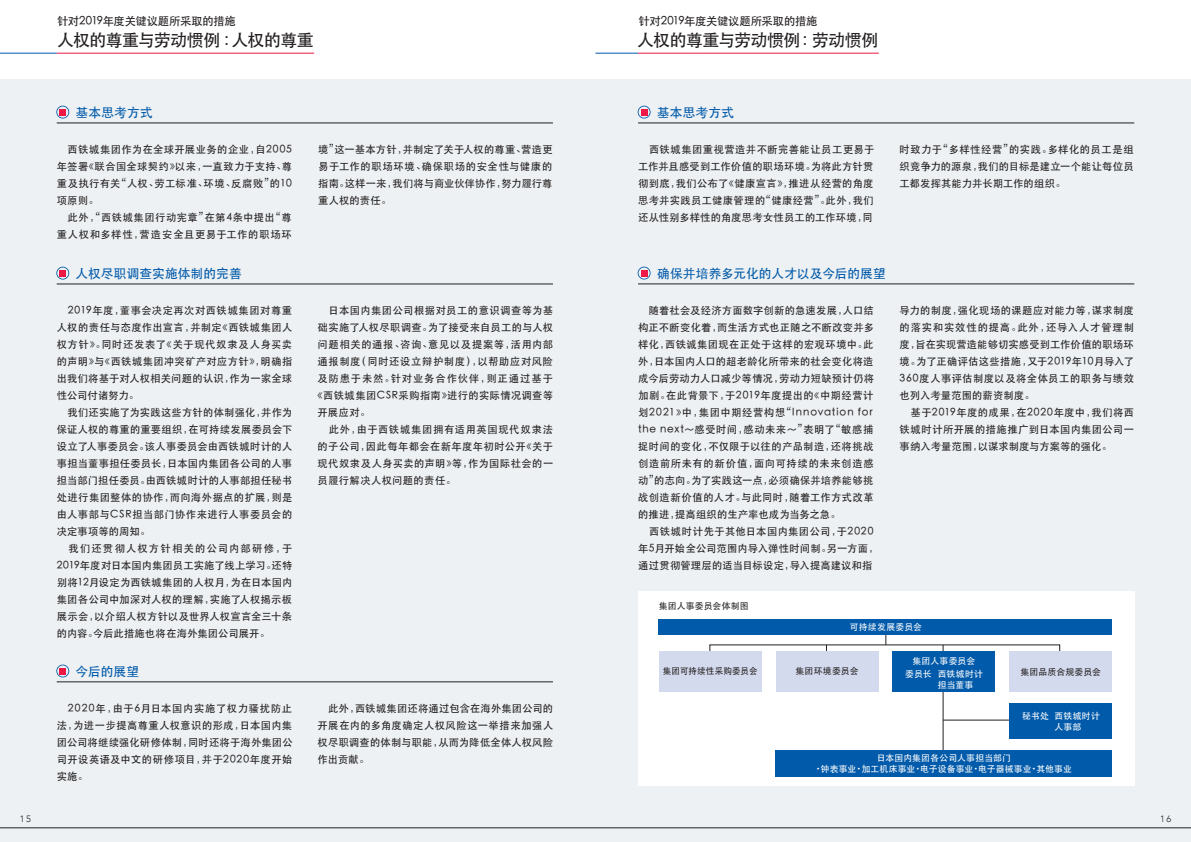
<style>
.page{position:relative;width:1191px;height:842px;background:#fff}
.page>*{position:absolute;margin:0;border:0;box-sizing:border-box;transform-origin:0 0}
.t1{font:500 17px "ST Heiti SC";letter-spacing:-.04em;color:#231f20}
.t2{font:500 12.8px "ST Heiti SC";letter-spacing:.005em;color:#015aaa}
.t3{font:500 11.3px "ST Heiti SC";letter-spacing:-.025em;color:#231f20}
.t4{font:500 10.3px/17px "ST Heiti SC";letter-spacing:.03em;color:#231f20;text-align:justify}
.t5{font:500 10.3px "ST Heiti SC";letter-spacing:.065em;color:#231f20}
.t6{font:500 10.3px "ST Heiti SC";letter-spacing:.06em;color:#231f20}
.t7{font:500 10.3px "ST Heiti SC";letter-spacing:.085em;color:#231f20}
.t8{font:300 9.2px "Avenir";color:#231f20}
.t9{font:500 8.9px/11.1px "ST Heiti SC";letter-spacing:.01em;color:#fff;text-align:center}
.t10{font:500 8.9px "ST Heiti SC";letter-spacing:.02em;color:#231f20}
.t11{font:500 8.9px "ST Heiti SC";letter-spacing:.02em;color:#231f20;scale:.95 1}
.t12{font:500 8.9px "ST Heiti SC";letter-spacing:.03em;color:#fff}
.s1{font-family:"Koz Go Pr 6 N";font-weight:400}
</style>
<div class="page">
<div style="left:0;top:79px;width:1191px;height:763px;background:#edf1f3"></div>
<hr style="left:0;top:828px;width:1191px;height:1px;background:#231f20">
<svg style="left:56px;top:106px;width:13px;height:13px"></svg>
<svg style="left:56px;top:267px;width:13px;height:13px"></svg>
<svg style="left:56px;top:664px;width:13px;height:13px"></svg>
<svg style="left:637px;top:106px;width:13px;height:13px"></svg>
<svg style="left:637px;top:267px;width:13px;height:12px"></svg>
<hr style="left:57px;top:123px;width:496px;height:1px;background:#231f20">
<hr style="left:638px;top:123px;width:496px;height:1px;background:#231f20">
<hr style="left:638px;top:284px;width:496px;height:1px;background:#231f20">
<hr style="left:57px;top:284px;width:496px;height:1px;background:#231f20">
<hr style="left:57px;top:682px;width:496px;height:1px;background:#231f20">
<div style="left:638px;top:591px;width:496px;height:194px;background:#fff"></div>
<hr style="left:638px;top:53px;width:240px;height:1px;background:#ed1845">
<hr style="left:595px;top:53px;width:43px;height:1px;background:#015aaa">
<hr style="left:57px;top:53px;width:257px;height:1px;background:#ed1845">
<hr style="left:0;top:53px;width:57px;height:1px;background:#015aaa">
<div style="left:659px;top:619px;width:453px;height:16px;background:#015aaa"></div>
<hr style="left:943px;top:645px;width:1px;height:109px;background:#231f20">
<div style="left:659px;top:651px;width:102px;height:41px;background:#d4daee"></div>
<div style="left:775px;top:651px;width:103px;height:41px;background:#d4daee"></div>
<div style="left:892px;top:651px;width:103px;height:41px;background:#015aaa"></div>
<div style="left:775px;top:750px;width:337px;height:27px;background:#015aaa"></div>
<div style="left:1009px;top:651px;width:103px;height:41px;background:#d4daee"></div>
<hr style="left:943px;top:720px;width:70px;height:1px;background:#231f20">
<div style="left:1009px;top:703px;width:103px;height:36px;background:#015aaa"></div>
<p class="t3" style="left:57px;top:15px;width:180px">针对2019年度关键议题所采取的措施</p>
<p class="t3" style="left:638px;top:15px;width:180px">针对2019年度关键议题所采取的措施</p>
<h1 class="t1" style="left:57px;top:31px;width:258px">人权的尊重与劳动惯例：人权的尊重</h1>
<h1 class="t1" style="left:637px;top:31px;width:242px">人权的尊重与劳动惯例：劳动惯例</h1>
<p class="t2" style="left:76px;top:105px;width:79px">基本思考方式</p>
<p class="t2" style="left:657px;top:105px;width:79px">基本思考方式</p>
<p class="t4" style="left:57px;top:140px;width:237px;text-align:left">　西铁城集团作为在全球开展业务的企业，自2005年签署《联合国全球契约》以来，一直致力于支持、尊重及执行有关“人权、劳工标准、环境、反腐败”的10项原则。<br>　此外，“西铁城集团行动宪章”在第4条中提出“尊重人权和多样性，营造安全且更易于工作的职场环</p>
<p class="t4" style="left:318px;top:140px;width:236px">境”这一基本方针，并制定了关于人权的尊重、营造更易于工作的职场环境、确保职场的安全性与健康的指南。这样一来，我们将与商业伙伴协作，努力履行尊重人权的责任。</p>
<p class="t4" style="left:638px;top:140px;width:238px">　西铁城集团重视营造并不断完善能让员工更易于工作并且感受到工作价值的职场环境。为将此方针贯彻到底，我们公布了《健康宣言》，推进从经营的角度思考并实践员工健康管理的“健康经营”。此外，我们还从性别多样性的角度思考女性员工的工作环境，同</p>
<p class="t4" style="left:899px;top:140px;width:236px">时致力于“多样性经营”的实践。多样化的员工是组织竞争力的源泉，我们的目标是建立一个能让每位员工都发挥其能力并长期工作的组织。</p>
<p class="t2" style="left:657px;top:266px;width:230px">确保并培养多元化的人才以及今后的展望</p>
<p class="t4" style="left:638px;top:301px;width:242px;text-align:left">　随着社会及经济方面数字创新的急速发展，人口结构正不断变化着，而生活方式也正随之不断改变并多样化，西铁诚集团现在正处于这样的宏观环境中。此外，日本国内人口的超老龄化所带来的社会变化将造成今后劳动力人口减少等情况，劳动力短缺预计仍将加剧。在此背景下，于2019年度提出的《中期经营计划2021》中，集团中期经营构想“Innovation for the next～感受时间，感动未来～”表明了“敏感捕捉时间的变化，不仅限于以往的产品制造，还将挑战创造前所未有的新价值，面向可持续的未来创造感动”的志向。为了实践这一点，必须确保并培养能够挑战创造新价值的人才。与此同时，随着工作方式改革的推进，提高组织的生产率也成为当务之急。<br>　西铁城时计先于其他日本国内集团公司，于2020年5月开始全公司范围内导入弹性时间制。另一方面，通过贯彻管理层的适当目标设定，导入提高建议和指</p>
<p class="t4" style="left:899px;top:301px;width:236px;text-align:left">导力的制度，强化现场的课题应对能力等，谋求制度的落实和实效性的提高。此外，还导入人才管理制度，旨在实现营造能够切实感受到工作价值的职场环境。为了正确评估这些措施，又于2019年10月导入了<br>360度人事评估制度以及将全体员工的职务与绩效也列入考量范围的薪资制度。<br>　基于2019年度的成果，在2020年度中，我们将西铁城时计所开展的措施推广到日本国内集团公司一事纳入考量范围，以谋求制度与方案等的强化。</p>
<p class="t2" style="left:76px;top:266px;width:168px">人权尽职调查实施体制的完善</p>
<p class="t4" style="left:57px;top:301px;width:237px;text-align:left">　2019年度，董事会决定再次对西铁城集团对尊重人权的责任与态度作出宣言，并制定《西铁城集团人权方针》。同时还发表了《关于现代奴隶及人身买卖的声明》与《西铁城集团冲突矿产对应方针》，明确指出我们将基于对人权相关问题的认识，作为一家全球性公司付诸努力。<br>　我们还实施了为实践这些方针的体制强化，并作为保证人权的尊重的重要组织，在可持续发展委员会下设立了人事委员会。该人事委员会由西铁城时计的人事担当董事担任委员长，日本国内集团各公司的人事担当部门担任委员。由西铁城时计的人事部担任秘书处进行集团整体的协作，而向海外据点的扩展，则是由人事部与CSR担当部门协作来进行人事委员会的决定事项等的周知。<br>　我们还贯彻人权方针相关的公司内部研修，于<br>2019年度对日本国内集团员工实施了线上学习。还特别将12月设定为西铁城集团的人权月，为在日本国内集团各公司中加深对人权的理解，实施了人权揭示板展示会，以介绍人权方针以及世界人权宣言全三十条的内容。今后此措施也将在海外集团公司展开。</p>
<p class="t4" style="left:317px;top:301px;width:237px">　日本国内集团公司根据对员工的意识调查等为基</p>
<p class="t4" style="left:317px;top:318px;width:237px">础实施了人权尽职调查。为了接受来自员工的与人权</p>
<p class="t5" style="left:317px;top:338px;width:237px">问题相关的通报、咨询、意见以及提案等，活用内部</p>
<p class="t6" style="left:317px;top:355px;width:237px">通报制度（同时还设立辩护制度），以帮助应对风险</p>
<p class="t7" style="left:317px;top:372px;width:237px">及防患于未然。针对业务合作伙伴，则正通过基于</p>
<p class="t4" style="left:312px;top:386px;width:242px">《西铁城集团CSR采购指南》进行的实际情况调查等</p>
<p class="t4" style="left:317px;top:403px;width:54px">开展应对。</p>
<p class="t5" style="left:317px;top:424px;width:237px">　此外，由于西铁城集团拥有适用英国现代奴隶法</p>
<p class="t4" style="left:317px;top:437px;width:237px">的子公司，因此每年都会在新年度年初时公开《关于</p>
<p class="t4" style="left:317px;top:454px;width:237px">现代奴隶及人身买卖的声明》等，作为国际社会的一</p>
<p class="t4" style="left:317px;top:471px;width:140px">员履行解决人权问题的责任。</p>
<p class="t10" style="left:659px;top:601px;width:91px">集团人事委员会体制图</p>
<p class="t12" style="left:850px;top:622px;width:74px">可持续发展委员会</p>
<p class="t2" style="left:76px;top:664px;width:65px">今后的展望</p>
<p class="t4" style="left:57px;top:699px;width:237px">　2020年，由于6月日本国内实施了权力骚扰防止法，为进一步提高尊重人权意识的形成，日本国内集团公司将继续强化研修体制，同时还将于海外集团公司开设英语及中文的研修项目，并于2020年度开始实施。</p>
<p class="t4" style="left:317px;top:699px;width:237px">　此外，西铁城集团还将通过包含在海外集团公司的开展在内的多角度确定人权风险这一举措来加强人权尽职调查的体制与职能，从而为降低全体人权风险作出贡献。</p>
<p class="t11" style="left:663px;top:666px;width:101px">集团可持续性采购委员会</p>
<p class="t10" style="left:795px;top:666px;width:64px">集团环境委员会</p>
<p class="t9" style="left:912px;top:655px;width:64px">集团人事委员会</p>
<p class="t9" style="left:905px;top:668px;width:79px">委员长 西铁城时计</p>
<p class="t10" style="left:1020px;top:667px;width:82px">集团品质合规委员会</p>
<p class="t9" style="left:937px;top:679px;width:37px">担当董事</p>
<p class="t9" style="left:1054px;top:711px;width:47px;line-height:10.6px;text-align:left;text-indent:-33px">秘书处 西铁城时计人事部</p>
<p class="t9" style="left:813px;top:752px;width:260px">日本国内集团各公司人事担当部门<br><span class="s1">・</span>钟表事业<span class="s1">・</span>加工机床事业<span class="s1">・</span>电子设备事业<span class="s1">・</span>电子器械事业<span class="s1">・</span>其他事业</p>
<p class="t8" style="left:20px;top:813px;width:12px">15</p>
<p class="t8" style="left:1160px;top:813px;width:12px">16</p>
</div>
